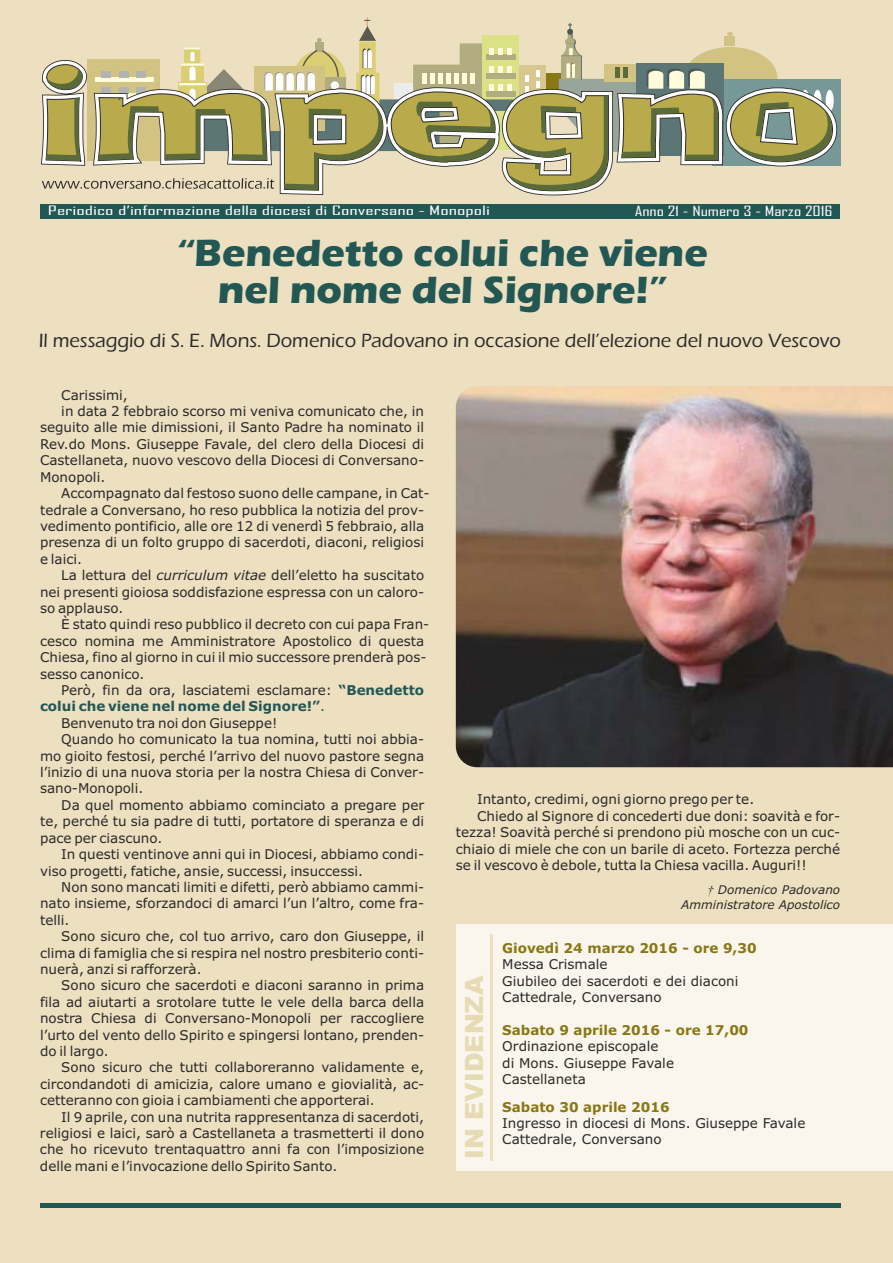
<style>
.page{position:relative;width:893px;height:1263px;background:#ece0c1}
.page>*{position:absolute;margin:0;border:0;box-sizing:border-box;transform-origin:0 0}
.t1{font:700 39.3px/36.6px "Eras ITC";color:#235754;text-align:center}
.t2{font:900 25.2px "Arial";color:#e7dbb4}
.t3{font:500 19.8px "Eras ITC";color:#2b2a29}
.t4{font:13.5px/16.4px "Verdana";color:#2b2a29}
.t5{font:700 13.5px "Verdana";color:#887714}
.t6{font:700 13.5px "Verdana";color:#235754}
.t7{font:13.5px "Agency FB";color:#fefefe;scale:1.42 1}
.t8{font:12.45px "Agency FB";color:#fefefe;scale:1.78 1}
.t9{font:italic 12px/14.7px "Verdana";color:#2b2a29;text-align:right}
.s1{font-style:italic}
.s2{font-weight:700;color:#235754}
.s3{font-weight:400}
.s4{font-family:"Times New Roman"}
</style>
<div class="page">
<div style="left:41px;top:204px;width:799px;height:14px;background:#235754"></div>
<div style="left:684px;top:47px;width:93px;height:61px;background:#d2c383;border-radius:50%"></div>
<div style="left:725px;top:37px;width:10px;height:9px;background:#d2c383"></div>
<svg style="left:727px;top:32px;width:6px;height:4px"></svg>
<div style="left:712px;top:79px;width:128px;height:87px;background:#769897"></div>
<svg style="left:184px;top:17px;width:335px;height:43px"></svg>
<svg style="left:41px;top:60px;width:796px;height:135px"></svg>
<svg style="left:46px;top:64px;width:787px;height:127px"></svg>
<svg style="left:46px;top:68px;width:786px;height:123px"></svg>
<svg style="left:559px;top:23px;width:78px;height:129px"></svg>
<div style="left:456px;top:924px;width:437px;height:247px;background:#fbf6ed"></div>
<img style="left:456px;top:386px;width:437px;height:381px">
<div style="left:40px;top:1203px;width:800px;height:5px;background:#235754"></div>
<hr style="left:490px;top:934px;width:3px;height:227px;background:#ece0c1">
<p class="t8" style="left:48px;top:206px;width:250px">Periodico d’informazione della diocesi di Conversano - Monopoli</p>
<p class="t7" style="left:635px;top:206px;width:141px">Anno 21 - Numero 3 - Marzo 2016</p>
<h1 class="t1" style="left:177px;top:239px;width:532px">“Benedetto colui che viene nel nome del Signore!”</h1>
<h3 class="t3" style="left:39px;top:333px;width:804px">Il messaggio di S. E. Mons. Domenico Padovano in occasione dell’elezione del nuovo Vescovo</h3>
<p class="t4" style="left:61px;top:388px;width:68px">Carissimi,</p>
<p class="t4" style="left:61px;top:404px;width:364px">in data 2 febbraio scorso mi veniva comunicato che, in</p>
<p class="t4" style="left:40px;top:420px;width:386px">seguito alle mie dimissioni, il Santo Padre ha nominato il</p>
<p class="t4" style="left:40px;top:437px;width:386px">Rev.do Mons. Giuseppe Favale, del clero della Diocesi di</p>
<p class="t4" style="left:40px;top:453px;width:386px">Castellaneta, nuovo vescovo della Diocesi di Conversano-</p>
<p class="t4" style="left:40px;top:470px;width:67px">Monopoli.</p>
<p class="t4" style="left:61px;top:486px;width:370px">Accompagnato dal festoso suono delle campane, in Cat-</p>
<p class="t4" style="left:40px;top:503px;width:386px">tedrale a Conversano, ho reso pubblica la notizia del prov-</p>
<p class="t4" style="left:40px;top:519px;width:386px">vedimento pontificio, alle ore 12 di venerdì 5 febbraio, alla</p>
<p class="t4" style="left:40px;top:535px;width:386px">presenza di un folto gruppo di sacerdoti, diaconi, religiosi</p>
<p class="t4" style="left:40px;top:552px;width:44px">e laici.</p>
<p class="t4" style="left:61px;top:568px;width:364px">La lettura del <span class="s1">curriculum vitae</span> dell’eletto ha suscitato</p>
<p class="t4" style="left:40px;top:585px;width:386px">nei presenti gioiosa soddisfazione espressa con un caloro-</p>
<p class="t4" style="left:40px;top:601px;width:85px">so applauso.</p>
<p class="t4" style="left:61px;top:617px;width:370px">È stato quindi reso pubblico il decreto con cui papa Fran-</p>
<p class="t4" style="left:40px;top:634px;width:386px">cesco nomina me Amministratore Apostolico di questa</p>
<p class="t4" style="left:40px;top:650px;width:388px">Chiesa, fino al giorno in cui il mio successore prenderà pos-</p>
<p class="t4" style="left:40px;top:667px;width:106px">sesso canonico.</p>
<p class="t4" style="left:61px;top:683px;width:364px">Però, fin da ora, lasciatemi esclamare: <span class="s2">“Benedetto</span></p>
<p class="t6" style="left:40px;top:701px;width:286px">colui che viene nel nome del Signore!”<span class="s3">.</span></p>
<p class="t4" style="left:61px;top:716px;width:218px">Benvenuto tra noi don Giuseppe!</p>
<p class="t4" style="left:61px;top:732px;width:364px">Quando ho comunicato la tua nomina, tutti noi abbia-</p>
<p class="t4" style="left:40px;top:749px;width:386px">mo gioito festosi, perché l’arrivo del nuovo pastore segna</p>
<p class="t4" style="left:40px;top:765px;width:386px">l’inizio di una nuova storia per la nostra Chiesa di Conver-</p>
<p class="t4" style="left:40px;top:781px;width:105px">sano-Monopoli.</p>
<p class="t4" style="left:61px;top:798px;width:364px">Da quel momento abbiamo cominciato a pregare per</p>
<p class="t4" style="left:40px;top:814px;width:386px">te, perché tu sia padre di tutti, portatore di speranza e di</p>
<p class="t4" style="left:40px;top:831px;width:124px">pace per ciascuno.</p>
<p class="t4" style="left:61px;top:847px;width:364px">In questi ventinove anni qui in Diocesi, abbiamo condi-</p>
<p class="t4" style="left:40px;top:863px;width:324px">viso progetti, fatiche, ansie, successi, insuccessi.</p>
<p class="t4" style="left:61px;top:880px;width:364px">Non sono mancati limiti e difetti, però abbiamo cammi-</p>
<p class="t4" style="left:40px;top:896px;width:386px">nato insieme, sforzandoci di amarci l’un l’altro, come fra-</p>
<p class="t4" style="left:40px;top:913px;width:31px">telli.</p>
<p class="t4" style="left:61px;top:929px;width:364px">Sono sicuro che, col tuo arrivo, caro don Giuseppe, il</p>
<p class="t4" style="left:40px;top:946px;width:386px">clima di famiglia che si respira nel nostro presbiterio conti-</p>
<p class="t4" style="left:40px;top:962px;width:163px">nuerà, anzi si rafforzerà.</p>
<p class="t4" style="left:61px;top:978px;width:364px">Sono sicuro che sacerdoti e diaconi saranno in prima</p>
<p class="t4" style="left:40px;top:995px;width:386px">fila ad aiutarti a srotolare tutte le vele della barca della</p>
<p class="t4" style="left:40px;top:1011px;width:386px">nostra Chiesa di Conversano-Monopoli per raccogliere</p>
<p class="t4" style="left:40px;top:1028px;width:386px">l’urto del vento dello Spirito e spingersi lontano, prenden-</p>
<p class="t4" style="left:40px;top:1044px;width:70px">do il largo.</p>
<p class="t4" style="left:61px;top:1060px;width:364px">Sono sicuro che tutti collaboreranno validamente e,</p>
<p class="t4" style="left:40px;top:1077px;width:386px">circondandoti di amicizia, calore umano e giovialità, ac-</p>
<p class="t4" style="left:40px;top:1093px;width:336px">cetteranno con gioia i cambiamenti che apporterai.</p>
<p class="t4" style="left:61px;top:1110px;width:364px">Il 9 aprile, con una nutrita rappresentanza di sacerdoti,</p>
<p class="t4" style="left:40px;top:1126px;width:386px">religiosi e laici, sarò a Castellaneta a trasmetterti il dono</p>
<p class="t4" style="left:40px;top:1142px;width:386px">che ho ricevuto trentaquattro anni fa con l’imposizione</p>
<p class="t4" style="left:40px;top:1159px;width:299px">delle mani e l’invocazione dello Spirito Santo.</p>
<p class="t4" style="left:477px;top:792px;width:279px">Intanto, credimi, ogni giorno prego per te.</p>
<p class="t4" style="left:477px;top:809px;width:365px">Chiedo al Signore di concederti due doni: soavità e for-</p>
<p class="t4" style="left:456px;top:825px;width:386px">tezza! Soavità perché si prendono più mosche con un cuc-</p>
<p class="t4" style="left:456px;top:842px;width:386px">chiaio di miele che con un barile di aceto. Fortezza perché</p>
<p class="t4" style="left:456px;top:858px;width:353px">se il vescovo è debole, tutta la Chiesa vacilla. Auguri!!</p>
<p class="t9" style="left:681px;top:883px;width:160px"><span class="s4">†</span> Domenico Padovano<br>Amministratore Apostolico</p>
<p class="t5" style="left:502px;top:943px;width:256px">Giovedì 24 marzo 2016 - ore 9,30</p>
<p class="t4" style="left:502px;top:957px;width:238px">Messa Crismale<br>Giubileo dei sacerdoti e dei diaconi<br>Cattedrale, Conversano</p>
<p class="t5" style="left:502px;top:1025px;width:248px">Sabato 9 aprile 2016 - ore 17,00</p>
<p class="t4" style="left:502px;top:1039px;width:173px">Ordinazione episcopale<br>di Mons. Giuseppe Favale<br>Castellaneta</p>
<p class="t5" style="left:502px;top:1101px;width:169px">Sabato 30 aprile 2016</p>
<p class="t4" style="left:502px;top:1116px;width:305px">Ingresso in diocesi di Mons. Giuseppe Favale<br>Cattedrale, Conversano</p>
<h2 class="t2" style="left:465px;top:1159px;width:184px;rotate:-90deg">IN EVIDENZA</h2>
</div>
